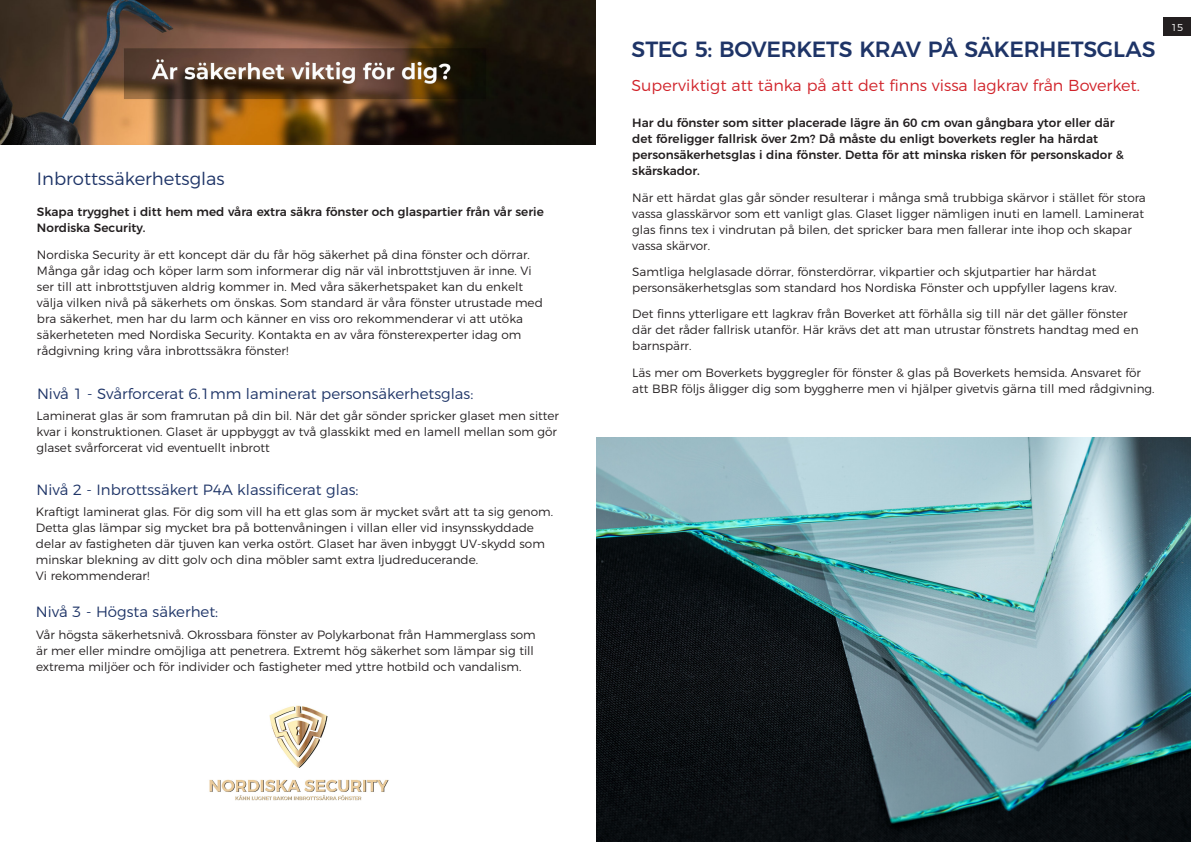
<style>
.page{position:relative;width:1191px;height:842px;background:#fff}
.page>*{position:absolute;margin:0;border:0;box-sizing:border-box;transform-origin:0 0}
.t1{font:500 22px "Montserrat";letter-spacing:-.015em;color:#1e3467}
.t2{font:300 17.8px "Montserrat";color:#1e3467}
.t3{font:300 15.8px "Montserrat";color:#d1232a}
.t4{font:300 14.9px "Montserrat";color:#1e3467}
.t5{font:300 12px/16px "Montserrat";color:#231f20}
.t6{font:500 12px/16px "Montserrat";color:#231f20}
.t7{font:300 10px "Montserrat";color:#fff}
</style>
<div class="page">
<img style="left:0;top:0;width:595px;height:144px">
<img style="left:209px;top:705px;width:180px;height:96px">
<img style="left:596px;top:438px;width:595px;height:404px">
<div style="left:1163px;top:18px;width:28px;height:18px;background:#231f20"></div>
<p class="t2" style="left:37px;top:165px;width:189px">Inbrottssäkerhetsglas</p>
<p class="t6" style="left:37px;top:203px;width:508px">Skapa trygghet i ditt hem med våra extra säkra fönster och glaspartier från vår serie<br>Nordiska Security.</p>
<p class="t5" style="left:37px;top:245px;width:507px">Nordiska Security är ett koncept där du får hög säkerhet på dina fönster och dörrar.<br>Många går idag och köper larm som informerar dig när väl inbrottstjuven är inne. Vi ser till att inbrottstjuven aldrig kommer in. Med våra säkerhetspaket kan du enkelt välja vilken nivå på säkerhets om önskas. Som standard är våra fönster utrustade med bra säkerhet, men har du larm och känner en viss oro rekommenderar vi att utöka säkerheteten med Nordiska Security. Kontakta en av våra fönsterexperter idag om rådgivning kring våra inbrottssäkra fönster!</p>
<p class="t4" style="left:37px;top:382px;width:438px">Nivå 1 - Svårforcerat 6.1mm laminerat personsäkerhetsglas:</p>
<p class="t5" style="left:37px;top:407px;width:524px">Laminerat glas är som framrutan på din bil. När det går sönder spricker glaset men sitter kvar i konstruktionen. Glaset är uppbyggt av två glasskikt med en lamell mellan som gör glaset svårforcerat vid eventuellt inbrott</p>
<p class="t4" style="left:36px;top:478px;width:323px">Nivå 2 - Inbrottssäkert P4A klassificerat glas:</p>
<p class="t5" style="left:36px;top:503px;width:518px">Kraftigt laminerat glas. För dig som vill ha ett glas som är mycket svårt att ta sig genom.<br>Detta glas lämpar sig mycket bra på bottenvåningen i villan eller vid insynsskyddade delar av fastigheten där tjuven kan verka ostört. Glaset har även inbyggt UV-skydd som minskar blekning av ditt golv och dina möbler samt extra ljudreducerande.<br>Vi rekommenderar!</p>
<p class="t4" style="left:36px;top:600px;width:184px">Nivå 3 - Högsta säkerhet:</p>
<p class="t5" style="left:36px;top:625px;width:501px">Vår högsta säkerhetsnivå. Okrossbara fönster av Polykarbonat från Hammerglass som är mer eller mindre omöjliga att penetrera. Extremt hög säkerhet som lämpar sig till extrema miljöer och för individer och fastigheter med yttre hotbild och vandalism.</p>
<p class="t1" style="left:631px;top:32px;width:525px">STEG 5: BOVERKETS KRAV PÅ SÄKERHETSGLAS</p>
<p class="t3" style="left:631px;top:73px;width:510px">Superviktigt att tänka på att det finns vissa lagkrav från Boverket.</p>
<p class="t6" style="left:632px;top:114px;width:493px">Har du fönster som sitter placerade lägre än 60 cm ovan gångbara ytor eller där det föreligger fallrisk över 2m? Då måste du enligt boverkets regler ha härdat personsäkerhetsglas i dina fönster. Detta för att minska risken för personskador &amp; skärskador.</p>
<p class="t5" style="left:632px;top:188px;width:515px">När ett härdat glas går sönder resulterar i många små trubbiga skärvor i stället för stora vassa glasskärvor som ett vanligt glas. Glaset ligger nämligen inuti en lamell. Laminerat glas finns tex i vindrutan på bilen, det spricker bara men fallerar inte ihop och skapar vassa skärvor.</p>
<p class="t5" style="left:632px;top:263px;width:486px">Samtliga helglasade dörrar, fönsterdörrar, vikpartier och skjutpartier har härdat personsäkerhetsglas som standard hos Nordiska Fönster och uppfyller lagens krav.</p>
<p class="t5" style="left:632px;top:305px;width:508px">Det finns ytterligare ett lagkrav från Boverket att förhålla sig till när det gäller fönster där det råder fallrisk utanför. Här krävs det att man utrustar fönstrets handtag med en barnspärr.</p>
<p class="t5" style="left:632px;top:363px;width:524px">Läs mer om Boverkets byggregler för fönster &amp; glas på Boverkets hemsida. Ansvaret för att BBR följs åligger dig som byggherre men vi hjälper givetvis gärna till med rådgivning.</p>
<p class="t7" style="left:1171px;top:20px;width:14px">15</p>
</div>
